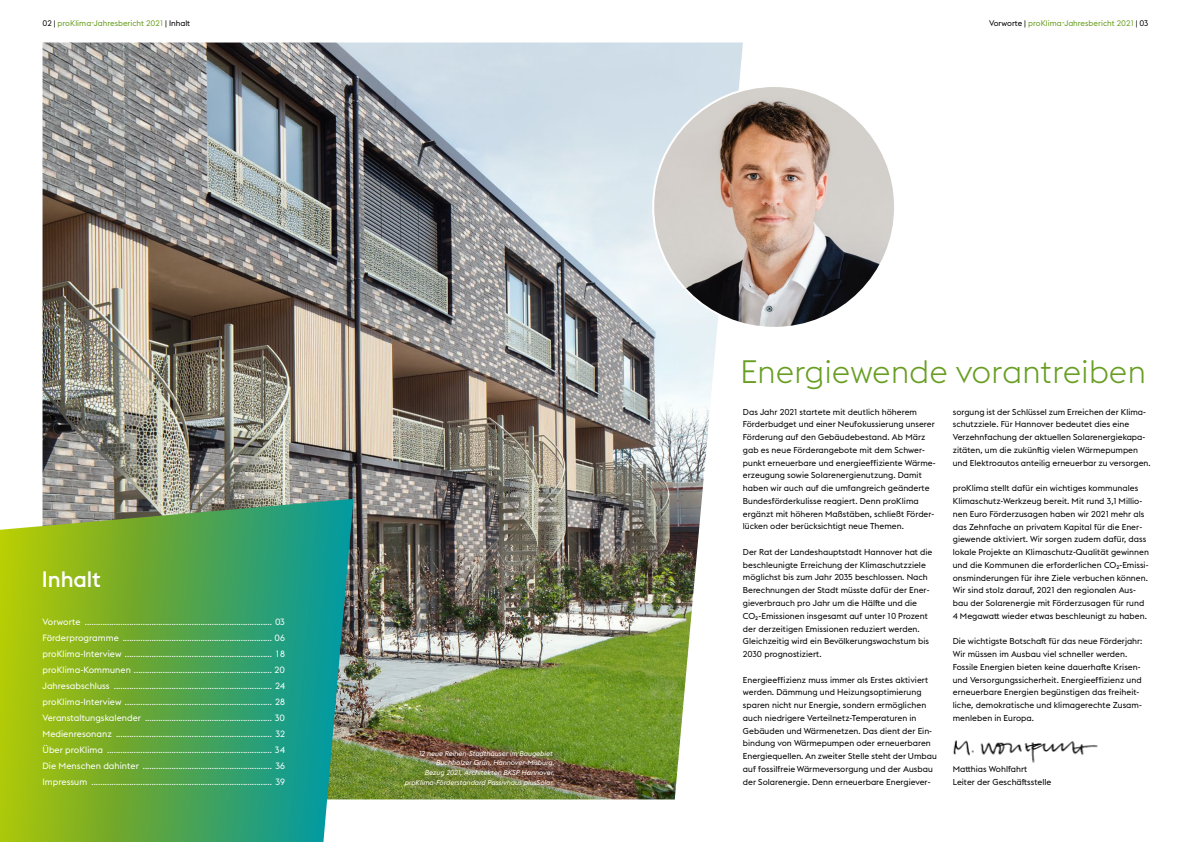
<style>
.page{position:relative;width:1191px;height:842px;background:#fff}
.page>*{position:absolute;margin:0;border:0;box-sizing:border-box;transform-origin:0 0}
.t1{font:300 32px "Euclid Enercity";letter-spacing:-.005em;color:#699e23}
.t2{font:500 22px "Euclid Enercity";color:#fff}
.t3{font:8.5px/12.8px "Euclid Enercity";color:#000}
.t4{font:8.5px/15.9px "Euclid Enercity";color:#fff;text-align:justify}
.t5{font:8px "Euclid Enercity";color:#699e23}
.t6{font:italic 7px/9.6px "Euclid Enercity";color:#fff;text-align:right}
.s1{color:#000}
.s2{color:#73a829}
.s3{font-size:9px}
</style>
<div class="page">
<img style="left:953px;top:740px;width:145px;height:23px">
<img style="left:43px;top:43px;width:700px;height:756px">
<svg style="left:0;top:499px;width:353px;height:343px"></svg>
<div style="left:398px;top:744px;width:163px;height:48px;background:#703827;opacity:.75"></div>
<img style="left:653px;top:86px;width:242px;height:242px;border-radius:121px">
<p class="t5" style="left:43px;top:18px;width:149px"><span class="s1">02 |</span> proKlima-Jahresbericht 202<span class="s2">1</span> <span class="s1">| Inhalt</span></p>
<p class="t5" style="left:989px;top:18px;width:161px"><span class="s1">Vorworte |</span> proKlima-Jahresbericht 2021 <span class="s1">| 03</span></p>
<h2 class="t2" style="left:42px;top:566px;width:61px">Inhalt</h2>
<p class="t4" style="left:43px;top:614px;width:244px"><span class="s3">Vorworte</span> .................................................................................... <span class="s3">03<br>Förderprogramme</span> ................................................................... <span class="s3">06 proKlima-Interview</span> .................................................................. <span class="s3">18 proKlima-Kommunen</span> .............................................................. <span class="s3">20<br>Jahresabschluss</span> ....................................................................... <span class="s3">24 proKlima-Interview</span> .................................................................. <span class="s3">28<br>Veranstaltungskalender</span> ......................................................... <span class="s3">30<br>Medienresonanz</span> ...................................................................... <span class="s3">32<br>Über proKlima</span> .......................................................................... <span class="s3">34<br>Die Menschen dahinter</span> .......................................................... <span class="s3">36<br>Impressum</span> ................................................................................. <span class="s3">39</span></p>
<p class="t6" style="left:404px;top:749px;width:151px">12 neue Reihen-Stadthäuser im Baugebiet Buchholzer Grün, Hannover-Misburg,<br>Bezug 2021, Architekten BKSP Hannover, proKlima-Förderstandard Passivhaus plusSolar</p>
<h1 class="t1" style="left:740px;top:353px;width:407px">Energiewende vorantreiben</h1>
<p class="t3" style="left:743px;top:405px;width:194px">Das Jahr 2021 startete mit deutlich höherem Förderbudget und einer Neufokussierung unserer Förderung auf den Gebäudebestand. Ab März gab es neue Förderangebote mit dem Schwer&shy;punkt erneuerbare und energieeffiziente Wärme&shy;erzeugung sowie Solarenergienutzung. Damit haben wir auch auf die umfangreich geänderte Bundesförderkulisse reagiert. Denn proKlima ergänzt mit höheren Maßstäben, schließt Förder&shy;lücken oder berücksichtigt neue Themen.</p>
<p class="t3" style="left:743px;top:546px;width:191px">Der Rat der Landeshauptstadt Hannover hat die beschleunigte Erreichung der Klimaschutzziele möglichst bis zum Jahr 2035 beschlossen. Nach Berechnungen der Stadt müsste dafür der Ener&shy;gieverbrauch pro Jahr um die Hälfte und die CO2-Emissionen insgesamt auf unter 10 Prozent der derzeitigen Emissionen reduziert werden.<br>Gleichzeitig wird ein Bevölkerungswachstum bis 2030 prognostiziert.</p>
<p class="t3" style="left:743px;top:673px;width:195px">Energieeffizienz muss immer als Erstes aktiviert werden. Dämmung und Heizungsoptimierung sparen nicht nur Energie, sondern ermöglichen auch niedrigere Verteilnetz-Temperaturen in Gebäuden und Wärmenetzen. Das dient der Ein&shy;bindung von Wärmepumpen oder erneuerbaren Energiequellen. An zweiter Stelle steht der Umbau auf fossilfreie Wärmeversorgung und der Ausbau der Solarenergie. Denn erneuerbare Energiever-</p>
<p class="t3" style="left:952px;top:405px;width:199px">sorgung ist der Schlüssel zum Erreichen der Klima&shy;schutzziele. Für Hannover bedeutet dies eine Verzehnfachung der aktuellen Solarenergiekapa&shy;zitäten, um die zukünftig vielen Wärmepumpen und Elektroautos anteilig erneuerbar zu versorgen.</p>
<p class="t3" style="left:952px;top:482px;width:198px">proKlima stellt dafür ein wichtiges kommunales Klimaschutz-Werkzeug bereit. Mit rund 3,1 Millio&shy;nen Euro Förderzusagen haben wir 2021 mehr als das Zehnfache an privatem Kapital für die Ener&shy;giewende aktiviert. Wir sorgen zudem dafür, dass lokale Projekte an Klimaschutz-Qualität gewinnen und die Kommunen die erforderlichen CO2-Emissi&shy;onsminderungen für ihre Ziele verbuchen können.<br>Wir sind stolz darauf, 2021 den regionalen Aus&shy;bau der Solarenergie mit Förderzusagen für rund 4 Megawatt wieder etwas beschleunigt zu haben.</p>
<p class="t3" style="left:952px;top:635px;width:191px">Die wichtigste Botschaft für das neue Förderjahr:<br>Wir müssen im Ausbau viel schneller werden.<br>Fossile Energien bieten keine dauerhafte Krisen&shy;und Versorgungssicherheit. Energieeffizienz und erneuerbare Energien begünstigen das freiheit&shy;liche, demokratische und klimagerechte Zusam&shy;menleben in Europa.</p>
<p class="t3" style="left:952px;top:763px;width:100px">Matthias Wohlfahrt<br>Leiter der Geschäftsstelle</p>
</div>
